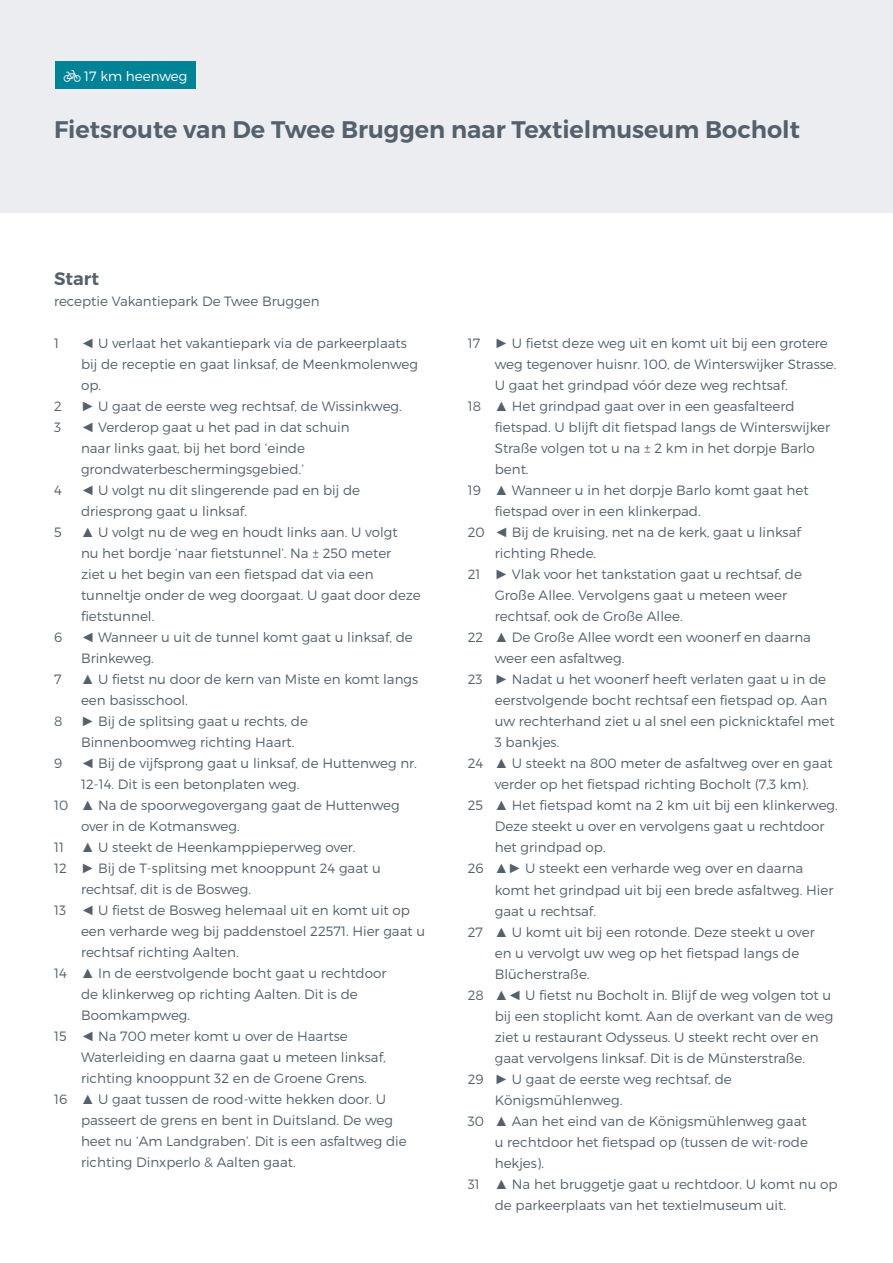
<style>
.page{position:relative;width:893px;height:1263px;background:#fff}
.page>*{position:absolute;margin:0;border:0;box-sizing:border-box;transform-origin:0 0}
.t1{font:600 24px "Montserrat";color:#54616c}
.t2{font:600 18px "Montserrat";color:#54616c}
.t3{font:300 13.5px/21px "Montserrat";color:#54616c}
.t4{font:300 13.5px "Montserrat";color:#fff}
.s1{font-family:"Arial";font-weight:400}
</style>
<div class="page">
<div style="left:0;top:0;width:893px;height:213px;background:#ecedf0"></div>
<div style="left:55px;top:61px;width:141px;height:28px;background:#008397"></div>
<p class="t4" style="left:84px;top:68px;width:105px">17 km heenweg</p>
<h1 class="t1" style="left:54px;top:115px;width:747px">Fietsroute van De Twee Bruggen naar Textielmuseum Bocholt</h1>
<h2 class="t2" style="left:54px;top:267px;width:47px">Start</h2>
<p class="t3" style="left:54px;top:290px;width:267px">receptie Vakantiepark De Twee Bruggen</p>
<p class="t3" style="left:54px;top:332px;width:7px">1</p>
<p class="t3" style="left:81px;top:332px;width:339px"><span class="s1">◄</span> U verlaat het vakantiepark via de parkeerplaats bij de receptie en gaat linksaf, de Meenkmolenweg op.</p>
<p class="t3" style="left:54px;top:395px;width:9px">2</p>
<p class="t3" style="left:81px;top:395px;width:322px"><span class="s1">►</span> U gaat de eerste weg rechtsaf, de Wissinkweg.</p>
<p class="t3" style="left:54px;top:417px;width:9px">3</p>
<p class="t3" style="left:81px;top:417px;width:270px"><span class="s1">◄</span> Verderop gaat u het pad in dat schuin naar links gaat, bij het bord ‘einde grondwaterbeschermingsgebied.’</p>
<p class="t3" style="left:54px;top:480px;width:9px">4</p>
<p class="t3" style="left:81px;top:480px;width:281px"><span class="s1">◄</span> U volgt nu dit slingerende pad en bij de driesprong gaat u linksaf.</p>
<p class="t3" style="left:54px;top:522px;width:9px">5</p>
<p class="t3" style="left:81px;top:522px;width:341px"><span class="s1">▲</span> U volgt nu de weg en houdt links aan. U volgt<br>nu het bordje ‘naar fietstunnel’. Na ± 250 meter<br>ziet u het begin van een fietspad dat via een tunneltje onder de weg doorgaat. U gaat door deze fietstunnel.</p>
<p class="t3" style="left:54px;top:627px;width:10px">6</p>
<p class="t3" style="left:81px;top:627px;width:333px"><span class="s1">◄</span> Wanneer u uit de tunnel komt gaat u linksaf, de<br>Brinkeweg.</p>
<p class="t3" style="left:54px;top:669px;width:9px">7</p>
<p class="t3" style="left:81px;top:669px;width:339px"><span class="s1">▲</span> U fietst nu door de kern van Miste en komt langs een basisschool.</p>
<p class="t3" style="left:54px;top:711px;width:10px">8</p>
<p class="t3" style="left:81px;top:711px;width:229px"><span class="s1">►</span> Bij de splitsing gaat u rechts, de<br>Binnenboomweg richting Haart.</p>
<p class="t3" style="left:54px;top:753px;width:10px">9</p>
<p class="t3" style="left:81px;top:753px;width:337px"><span class="s1">◄</span> Bij de vijfsprong gaat u linksaf, de Huttenweg nr.</p>
<p class="t3" style="left:81px;top:774px;width:220px">12-14. Dit is een betonplaten weg.</p>
<p class="t3" style="left:54px;top:795px;width:347px">10 <span class="s1">▲</span> Na de spoorwegovergang gaat de Huttenweg</p>
<p class="t3" style="left:81px;top:816px;width:160px">over in de Kotmansweg.</p>
<p class="t3" style="left:54px;top:837px;width:12px">11</p>
<p class="t3" style="left:81px;top:837px;width:276px"><span class="s1">▲</span> U steekt de Heenkamppieperweg over.</p>
<p class="t3" style="left:54px;top:858px;width:328px">12 <span class="s1">►</span> Bij de T-splitsing met knooppunt 24 gaat u</p>
<p class="t3" style="left:81px;top:879px;width:172px">rechtsaf, dit is de Bosweg.</p>
<p class="t3" style="left:54px;top:900px;width:358px">13 <span class="s1">◄</span> U fietst de Bosweg helemaal uit en komt uit op</p>
<p class="t3" style="left:81px;top:921px;width:346px">een verharde weg bij paddenstoel 22571. Hier gaat u</p>
<p class="t3" style="left:81px;top:942px;width:159px">rechtsaf richting Aalten.</p>
<p class="t3" style="left:54px;top:963px;width:334px">14 <span class="s1">▲</span> In de eerstvolgende bocht gaat u rechtdoor</p>
<p class="t3" style="left:81px;top:984px;width:278px">de klinkerweg op richting Aalten. Dit is de</p>
<p class="t3" style="left:81px;top:1005px;width:111px">Boomkampweg.</p>
<p class="t3" style="left:54px;top:1026px;width:295px">15 <span class="s1">◄</span> Na 700 meter komt u over de Haartse</p>
<p class="t3" style="left:81px;top:1047px;width:306px">Waterleiding en daarna gaat u meteen linksaf,</p>
<p class="t3" style="left:81px;top:1068px;width:287px">richting knooppunt 32 en de Groene Grens.</p>
<p class="t3" style="left:54px;top:1089px;width:334px">16 <span class="s1">▲</span> U gaat tussen de rood-witte hekken door. U</p>
<p class="t3" style="left:81px;top:1110px;width:314px">passeert de grens en bent in Duitsland. De weg</p>
<p class="t3" style="left:81px;top:1131px;width:327px">heet nu ‘Am Landgraben’. Dit is een asfaltweg die</p>
<p class="t3" style="left:81px;top:1152px;width:216px">richting Dinxperlo &amp; Aalten gaat.</p>
<p class="t3" style="left:468px;top:333px;width:362px">17 <span class="s1">►</span> U fietst deze weg uit en komt uit bij een grotere</p>
<p class="t3" style="left:495px;top:354px;width:343px">weg tegenover huisnr. 100, de Winterswijker Strasse.</p>
<p class="t3" style="left:495px;top:375px;width:295px">U gaat het grindpad vóór deze weg rechtsaf.</p>
<p class="t3" style="left:468px;top:396px;width:328px">18 <span class="s1">▲</span> Het grindpad gaat over in een geasfalteerd</p>
<p class="t3" style="left:495px;top:417px;width:337px">fietspad. U blijft dit fietspad langs de Winterswijker</p>
<p class="t3" style="left:495px;top:438px;width:322px">Straße volgen tot u na ± 2 km in het dorpje Barlo</p>
<p class="t3" style="left:495px;top:459px;width:35px">bent.</p>
<p class="t3" style="left:468px;top:480px;width:342px">19 <span class="s1">▲</span> Wanneer u in het dorpje Barlo komt gaat het</p>
<p class="t3" style="left:495px;top:501px;width:208px">fietspad over in een klinkerpad.</p>
<p class="t3" style="left:468px;top:522px;width:335px">20 <span class="s1">◄</span> Bij de kruising, net na de kerk, gaat u linksaf</p>
<p class="t3" style="left:495px;top:543px;width:103px">richting Rhede.</p>
<p class="t3" style="left:468px;top:564px;width:336px">21 <span class="s1">►</span> Vlak voor het tankstation gaat u rechtsaf, de</p>
<p class="t3" style="left:495px;top:585px;width:294px">Große Allee. Vervolgens gaat u meteen weer</p>
<p class="t3" style="left:495px;top:606px;width:189px">rechtsaf, ook de Große Allee.</p>
<p class="t3" style="left:468px;top:627px;width:345px">22 <span class="s1">▲</span> De Große Allee wordt een woonerf en daarna</p>
<p class="t3" style="left:495px;top:648px;width:131px">weer een asfaltweg.</p>
<p class="t3" style="left:468px;top:669px;width:360px">23 <span class="s1">►</span> Nadat u het woonerf heeft verlaten gaat u in de</p>
<p class="t3" style="left:495px;top:690px;width:334px">eerstvolgende bocht rechtsaf een fietspad op. Aan</p>
<p class="t3" style="left:495px;top:711px;width:341px">uw rechterhand ziet u al snel een picknicktafel met</p>
<p class="t3" style="left:495px;top:732px;width:66px">3 bankjes.</p>
<p class="t3" style="left:468px;top:753px;width:366px">24 <span class="s1">▲</span> U steekt na 800 meter de asfaltweg over en gaat</p>
<p class="t3" style="left:495px;top:774px;width:315px">verder op het fietspad richting Bocholt (7,3 km).</p>
<p class="t3" style="left:468px;top:795px;width:372px">25 <span class="s1">▲</span> Het fietspad komt na 2 km uit bij een klinkerweg.</p>
<p class="t3" style="left:495px;top:816px;width:331px">Deze steekt u over en vervolgens gaat u rechtdoor</p>
<p class="t3" style="left:495px;top:837px;width:113px">het grindpad op.</p>
<p class="t3" style="left:468px;top:858px;width:337px">26 <span class="s1">▲►</span> U steekt een verharde weg over en daarna</p>
<p class="t3" style="left:495px;top:879px;width:340px">komt het grindpad uit bij een brede asfaltweg. Hier</p>
<p class="t3" style="left:495px;top:900px;width:103px">gaat u rechtsaf.</p>
<p class="t3" style="left:468px;top:921px;width:348px">27 <span class="s1">▲</span> U komt uit bij een rotonde. Deze steekt u over</p>
<p class="t3" style="left:495px;top:942px;width:306px">en u vervolgt uw weg op het fietspad langs de</p>
<p class="t3" style="left:495px;top:963px;width:96px">Blücherstraße.</p>
<p class="t3" style="left:468px;top:984px;width:365px">28 <span class="s1">▲◄</span> U fietst nu Bocholt in. Blijf de weg volgen tot u</p>
<p class="t3" style="left:495px;top:1005px;width:340px">bij een stoplicht komt. Aan de overkant van de weg</p>
<p class="t3" style="left:495px;top:1026px;width:325px">ziet u restaurant Odysseus. U steekt recht over en</p>
<p class="t3" style="left:495px;top:1047px;width:312px">gaat vervolgens linksaf. Dit is de Münsterstraße.</p>
<p class="t3" style="left:468px;top:1068px;width:266px">29 <span class="s1">►</span> U gaat de eerste weg rechtsaf, de</p>
<p class="t3" style="left:495px;top:1089px;width:129px">Königsmühlenweg.</p>
<p class="t3" style="left:468px;top:1110px;width:340px">30 <span class="s1">▲</span> Aan het eind van de Königsmühlenweg gaat</p>
<p class="t3" style="left:495px;top:1131px;width:315px">u rechtdoor het fietspad op (tussen de wit-rode</p>
<p class="t3" style="left:495px;top:1152px;width:51px">hekjes).</p>
<p class="t3" style="left:468px;top:1173px;width:371px">31 <span class="s1">▲</span> Na het bruggetje gaat u rechtdoor. U komt nu op</p>
<p class="t3" style="left:495px;top:1194px;width:293px">de parkeerplaats van het textielmuseum uit.</p>
</div>
